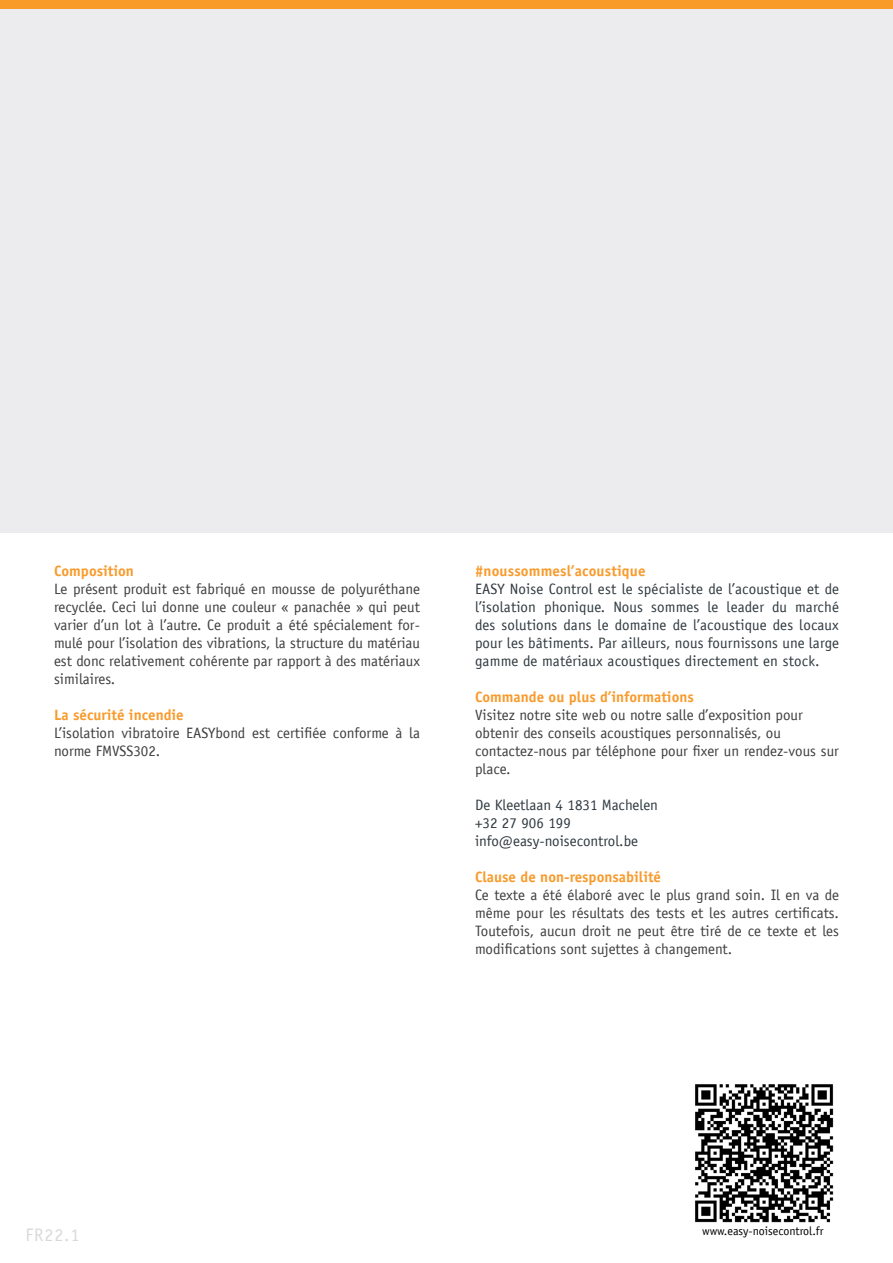
<style>
.page{position:relative;width:893px;height:1263px;background:#fff}
.page>*{position:absolute;margin:0;border:0;box-sizing:border-box;transform-origin:0 0}
.t1{font:18px "Officina Sans LT";color:#d9d9d9}
.t2{font:15px/18px "Officina Sans LT";color:#3e3e3f}
.t3{font:15px/18px "Officina Sans LT";letter-spacing:.01em;color:#2f393e;text-align:justify}
.t4{font:700 15px "Officina Sans Std";color:#f89b2c}
.t5{font:15px "Officina Sans LT";color:#2f393f}
.t6{font:12px "Officina Sans LT";color:#000001}
.s1{font-family:"Officina Sans Std";font-weight:700;color:#f89b2c}
</style>
<div class="page">
<div style="left:0;top:0;width:893px;height:532px;background:#ececee"></div>
<div style="left:0;top:0;width:893px;height:9px;background:#f89b27"></div>
<img style="left:695px;top:1084px;width:139px;height:139px">
<p class="t4" style="left:54px;top:561px;width:82px">Composition</p>
<p class="t2" style="left:54px;top:579px;width:367px;text-align:justify">Le présent produit est fabriqué en mousse de polyuréthane recyclée. Ceci lui donne une couleur « panachée » qui peut varier d’un lot à l’autre. Ce produit a été spécialement for&shy;mulé pour l’isolation des vibrations, la structure du matériau est donc relativement cohérente par rapport à des matériaux similaires.</p>
<p class="t4" style="left:54px;top:705px;width:131px">La sécurité incendie</p>
<p class="t2" style="left:54px;top:723px;width:367px">L’isolation vibratoire EASYbond est certifiée conforme à la norme FMVSS302.</p>
<p class="t4" style="left:475px;top:561px;width:172px">#noussommesl’acoustique</p>
<p class="t3" style="left:475px;top:579px;width:365px">EASY Noise Control est le spécialiste de l’acoustique et de l’isolation phonique. Nous sommes le leader du marché des solutions dans le domaine de l’acoustique des locaux pour les bâtiments. Par ailleurs, nous fournissons une large gamme de matériaux acoustiques directement en stock.</p>
<p class="t4" style="left:475px;top:687px;width:220px">Commande ou plus d’informations</p>
<p class="t2" style="left:475px;top:705px;width:329px">Visitez notre site web ou notre salle d’exposition pour</p>
<p class="t2" style="left:475px;top:723px;width:307px">obtenir des conseils acoustiques personnalisés, ou</p>
<p class="t2" style="left:475px;top:741px;width:365px">contactez-nous par téléphone pour fixer un rendez-vous sur place.</p>
<p class="t5" style="left:475px;top:796px;width:185px">De Kleetlaan 4 1831 Machelen</p>
<p class="t5" style="left:475px;top:814px;width:97px">+32 27 906 199</p>
<p class="t5" style="left:475px;top:832px;width:165px">info@easy-noisecontrol.be</p>
<p class="t2" style="left:475px;top:867px;width:366px"><span class="s1">Clause de non-responsabilité<br></span>Ce texte a été élaboré avec le plus grand soin. Il en va de même pour les résultats des tests et les autres certificats.<br>Toutefois, aucun droit ne peut être tiré de ce texte et les modifications sont sujettes à changement.</p>
<p class="t1" style="left:26px;top:1224px;width:55px">FR22.1</p>
<p class="t6" style="left:702px;top:1224px;width:123px">www.easy-noisecontrol.fr</p>
</div>
